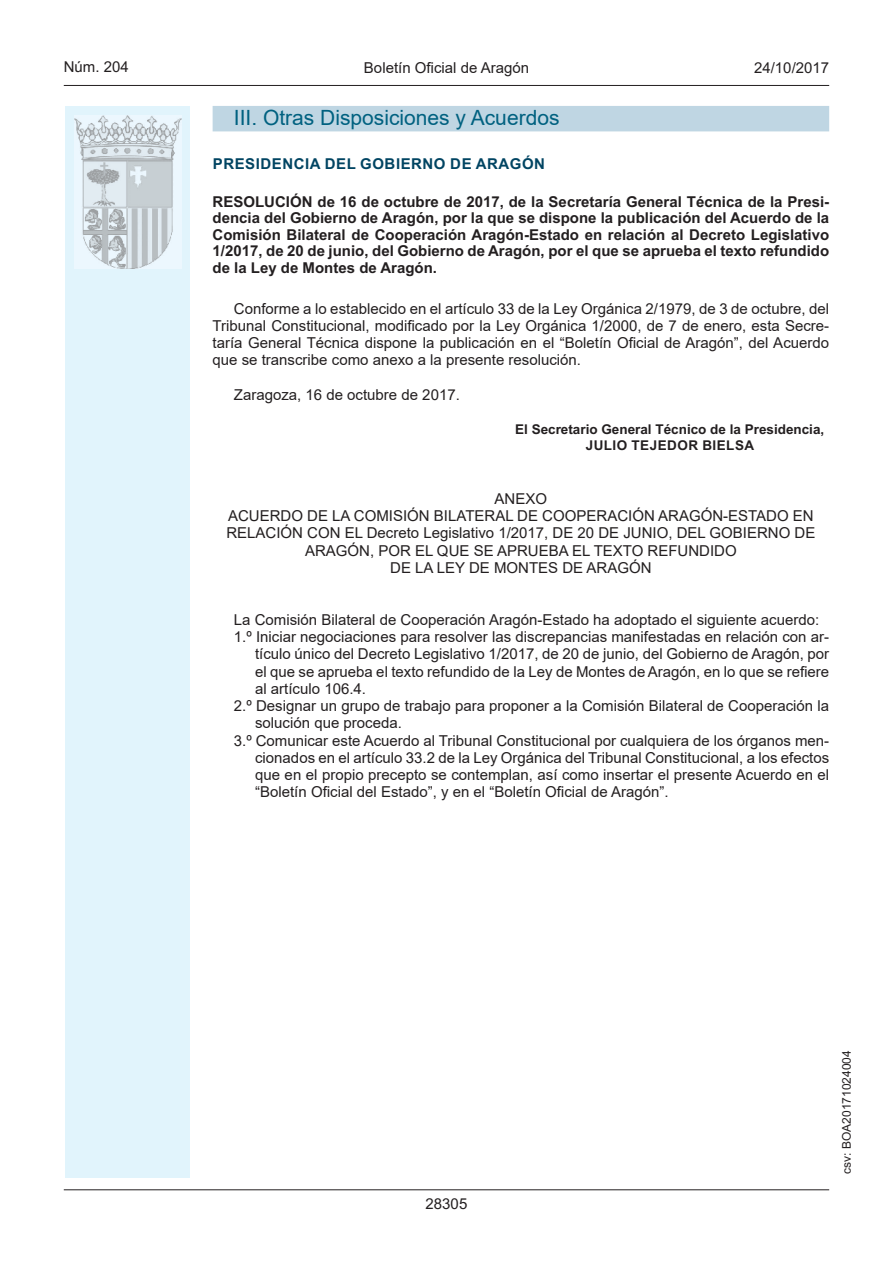
<style>
.page{position:relative;width:893px;height:1263px;background:#fff}
.page>*{position:absolute;margin:0;border:0;box-sizing:border-box;transform-origin:0 0}
.Titulo_sec{font:21px "Arial MT2";color:#006180}
.Sangrado_01{font:15px/17.2px "Arial MT2";color:#231f20;text-align:justify}
.inicio_de_parrafo{font:15px/17.2px "Arial MT2";color:#231f20;text-align:justify}
.Titulo_text{font:700 15px/16.5px "Arial";color:#231f20;text-align:justify}
.center{font:15px/17.2px "Arial MT2";color:#231f20;text-align:center}
.emisor_text{font:700 15px "Arial";letter-spacing:.035em;color:#004462}
.estilo_head-c{font:15px "Arial MT2";color:#231f20}
.estilo_head-d{font:15px "Arial";color:#231f20}
.estilo_head-i{font:15px "Arial";color:#231f20}
.numero_pagina{font:15px "Arial";color:#231f20}
.center-2{font:15px "Arial";color:#231f20}
.firma_der{font:700 13.5px "Arial";color:#231f20}
.firma_der-2{font:700 13.5px "Arial";letter-spacing:.035em;color:#231f20}
.estilo_head-i-2{font:12px "Arial";color:#231f20}
</style>
<div class="page">
<div style="left:65px;top:106px;width:125px;height:1072px;background:#e1f4fc"></div>
<img style="left:75px;top:115px;width:106px;height:153px">
<hr style="left:64px;top:85px;width:765px;height:1px;background:#231f20">
<hr style="left:64px;top:1189px;width:765px;height:1px;background:#231f20">
<div style="left:213px;top:106px;width:616px;height:25px;background:#bfd6e3"></div>
<p class="estilo_head-i" style="left:64px;top:57px;width:67px">Núm. 204</p>
<p class="estilo_head-c" style="left:364px;top:57px;width:167px">Boletín Oficial de Aragón</p>
<p class="estilo_head-d" style="left:754px;top:57px;width:77px">24/10/2017</p>
<p class="Titulo_sec" style="left:234px;top:103px;width:327px">III. Otras Disposiciones y Acuerdos</p>
<p class="emisor_text" style="left:213px;top:153px;width:334px">PRESIDENCIA DEL GOBIERNO DE ARAGÓN</p>
<p class="Titulo_text" style="left:213px;top:194px;width:618px">RESOLUCIÓN de 16 de octubre de 2017, de la Secretaría General Técnica de la Presi&shy;dencia del Gobierno de Aragón, por la que se dispone la publicación del Acuerdo de la Comisión Bilateral de Cooperación Aragón-Estado en relación al Decreto Legislativo 1/2017, de 20 de junio, del Gobierno de Aragón, por el que se aprueba el texto refundido de la Ley de Montes de Aragón.</p>
<p class="inicio_de_parrafo" style="left:213px;top:300px;width:618px;text-indent:21px">Conforme a lo establecido en el artículo 33 de la Ley Orgánica 2/1979, de 3 de octubre, del Tribunal Constitucional, modificado por la Ley Orgánica 1/2000, de 7 de enero, esta Secre&shy;taría General Técnica dispone la publicación en el “Boletín Oficial de Aragón”, del Acuerdo que se transcribe como anexo a la presente resolución.</p>
<p class="inicio_de_parrafo" style="left:234px;top:386px;width:227px">Zaragoza, 16 de octubre de 2017.</p>
<p class="firma_der" style="left:515px;top:420px;width:311px">El Secretario General Técnico de la Presidencia,</p>
<p class="firma_der-2" style="left:586px;top:436px;width:170px">JULIO TEJEDOR BIELSA</p>
<p class="center-2" style="left:495px;top:488px;width:54px">ANEXO</p>
<p class="center" style="left:226px;top:507px;width:591px">ACUERDO DE LA COMISIÓN BILATERAL DE COOPERACIÓN ARAGÓN-ESTADO EN<br>RELACIÓN CON EL Decreto Legislativo 1/2017, DE 20 DE JUNIO, DEL GOBIERNO DE<br>ARAGÓN, POR EL QUE SE APRUEBA EL TEXTO REFUNDIDO</p>
<p class="center" style="left:390px;top:559px;width:263px">DE LA LEY DE MONTES DE ARAGÓN</p>
<p class="inicio_de_parrafo" style="left:234px;top:611px;width:587px">La Comisión Bilateral de Cooperación Aragón-Estado ha adoptado el siguiente acuerdo:</p>
<p class="Sangrado_01" style="left:255px;top:628px;width:576px;text-indent:-21px">1.º Iniciar negociaciones para resolver las discrepancias manifestadas en relación con ar&shy;tículo único del Decreto Legislativo 1/2017, de 20 de junio, del Gobierno de Aragón, por el que se aprueba el texto refundido de la Ley de Montes de Aragón, en lo que se refiere al artículo 106.4.</p>
<p class="Sangrado_01" style="left:255px;top:697px;width:576px;text-indent:-21px">2.º Designar un grupo de trabajo para proponer a la Comisión Bilateral de Cooperación la solución que proceda.</p>
<p class="Sangrado_01" style="left:255px;top:732px;width:576px;text-indent:-21px">3.º Comunicar este Acuerdo al Tribunal Constitucional por cualquiera de los órganos men&shy;cionados en el artículo 33.2 de la Ley Orgánica del Tribunal Constitucional, a los efectos que en el propio precepto se contemplan, así como insertar el presente Acuerdo en el “Boletín Oficial del Estado”, y en el “Boletín Oficial de Aragón”.</p>
<p class="numero_pagina" style="left:426px;top:1193px;width:43px">28305</p>
<p class="estilo_head-i-2" style="left:838px;top:1174px;width:125px;rotate:-90deg">csv: BOA20171024004</p>
</div>
